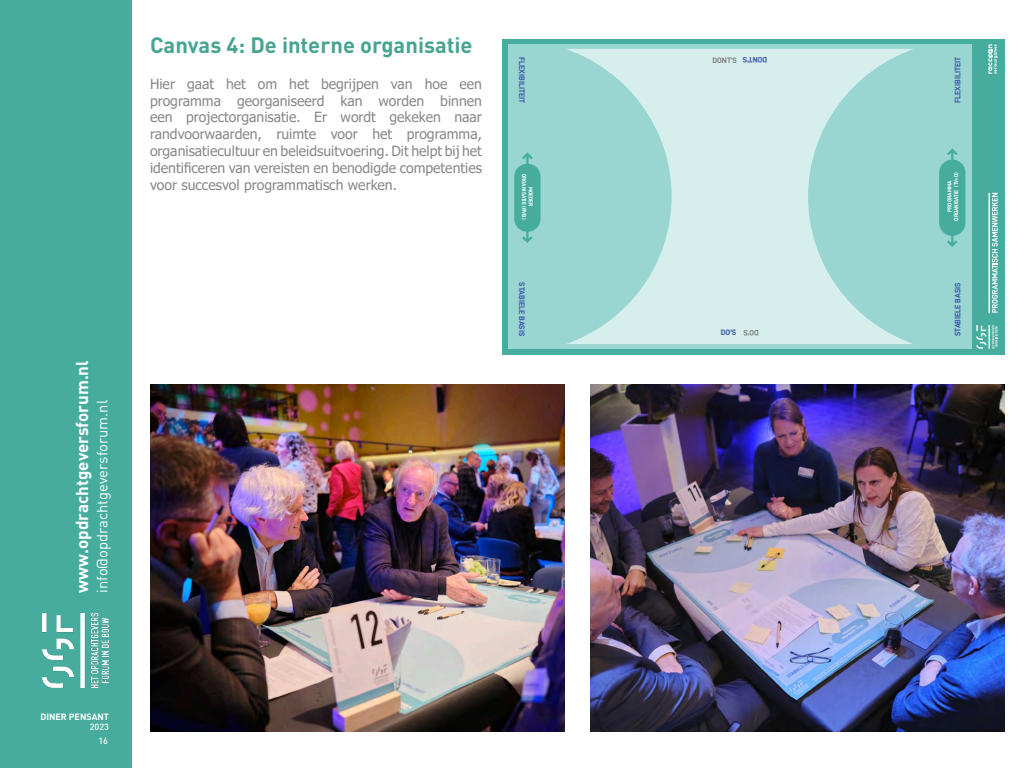
<style>
.page{position:relative;width:1024px;height:768px;background:#fff}
.page>*{position:absolute;margin:0;border:0;box-sizing:border-box;transform-origin:0 0}
.t1{font:700 22px "DIN Pro";color:#46a491}
.t2{font:700 17.1px "DIN Pro";color:#fff}
.t3{font:14.8px "DIN Pro";color:#fff}
.t4{font:14px/16.8px "Tahoma";color:#888;text-align:justify}
.t5{font:700 9px "DIN Pro";color:#fff}
.t6{font:500 9px/13.8px "DIN Pro";color:#fff;text-align:right}
.t7{font:8px "D DIN PRO Bold";color:#3e57a7}
.t8{font:7.9px "D DIN PRO Bold";color:#3e57a7}
.t9{font:7.9px "D DIN PRO Bold";color:#808285}
.t10{font:5.6px/6.7px "D DIN PRO Bold";color:#fff;text-align:center}
.s1{font-size:3.9px}
</style>
<div class="page">
<div style="left:502px;top:39px;width:503px;height:315px;background:#46ad9e"></div>
<div style="left:508px;top:44px;width:464px;height:305px;background:#99d6d1"></div>
<svg style="left:976px;top:325px;width:22px;height:24px"></svg>
<svg style="left:988px;top:44px;width:10px;height:30px"></svg>
<svg style="left:992px;top:193px;width:6px;height:120px"></svg>
<hr style="left:989px;top:193px;width:1px;height:120px;background:#fff">
<svg style="left:566px;top:49px;width:347px;height:295px;fill:#d6eeec"></svg>
<div style="left:514px;top:164px;width:27px;height:68px;background:#46ad9e;border-radius:13px"></div>
<svg style="left:522px;top:230px;width:11px;height:13px"></svg>
<svg style="left:522px;top:152px;width:11px;height:13px"></svg>
<div style="left:939px;top:160px;width:26px;height:76px;background:#46ad9e;border-radius:13px"></div>
<svg style="left:947px;top:234px;width:11px;height:13px"></svg>
<svg style="left:947px;top:148px;width:11px;height:13px"></svg>
<div style="left:0;top:0;width:132px;height:768px;background:#46ad9e"></div>
<img style="left:43px;top:613px;width:65px;height:74px">
<img style="left:590px;top:384px;width:415px;height:348px">
<img style="left:150px;top:384px;width:415px;height:348px">
<p class="t2" style="left:70px;top:593px;width:234px;rotate:-90deg">www.opdrachtgeversforum.nl</p>
<p class="t3" style="left:92px;top:593px;width:194px;rotate:-90deg">info@opdrachtgeversforum.nl</p>
<h1 class="t1" style="left:150px;top:30px;width:324px">Canvas 4: De interne organisatie</h1>
<p class="t4" style="left:150px;top:76px;width:334px">Hier gaat het om het begrijpen van hoe een programma georganiseerd kan worden binnen een projectorganisatie. Er wordt gekeken naar randvoorwaarden, ruimte voor het programma, organisatiecultuur en beleidsuitvoering. Dit helpt bij het identificeren van vereisten en benodigde competenties voor succesvol programmatisch werken.</p>
<p class="t7" style="left:526px;top:57px;width:47px;rotate:90deg">FLEXIBILITEIT</p>
<p class="t8" style="left:767px;top:64px;width:26px;rotate:-180deg">DONT’S</p>
<p class="t9" style="left:712px;top:56px;width:26px">DONT’S</p>
<p class="t7" style="left:953px;top:103px;width:47px;rotate:-90deg">FLEXIBILITEIT</p>
<p class="t10" style="left:534px;top:174px;width:47px;rotate:90deg">MOEDER<br>ORGANISATIE (RVB)</p>
<p class="t10" style="left:946px;top:221px;width:50px;rotate:-90deg">PROGRAMMA<br>ORGANISATIE (TV<span class="s1">V</span>D)</p>
<p class="t7" style="left:526px;top:282px;width:55px;rotate:90deg">STABIELE BASIS</p>
<p class="t8" style="left:721px;top:328px;width:17px">DO’S</p>
<p class="t9" style="left:759px;top:337px;width:17px;rotate:-180deg">DO’S</p>
<p class="t7" style="left:953px;top:336px;width:55px;rotate:-90deg">STABIELE BASIS</p>
<p class="t5" style="left:40px;top:710px;width:70px">DINER PENSANT</p>
<p class="t6" style="left:90px;top:720px;width:21px">2023<br>16</p>
</div>
